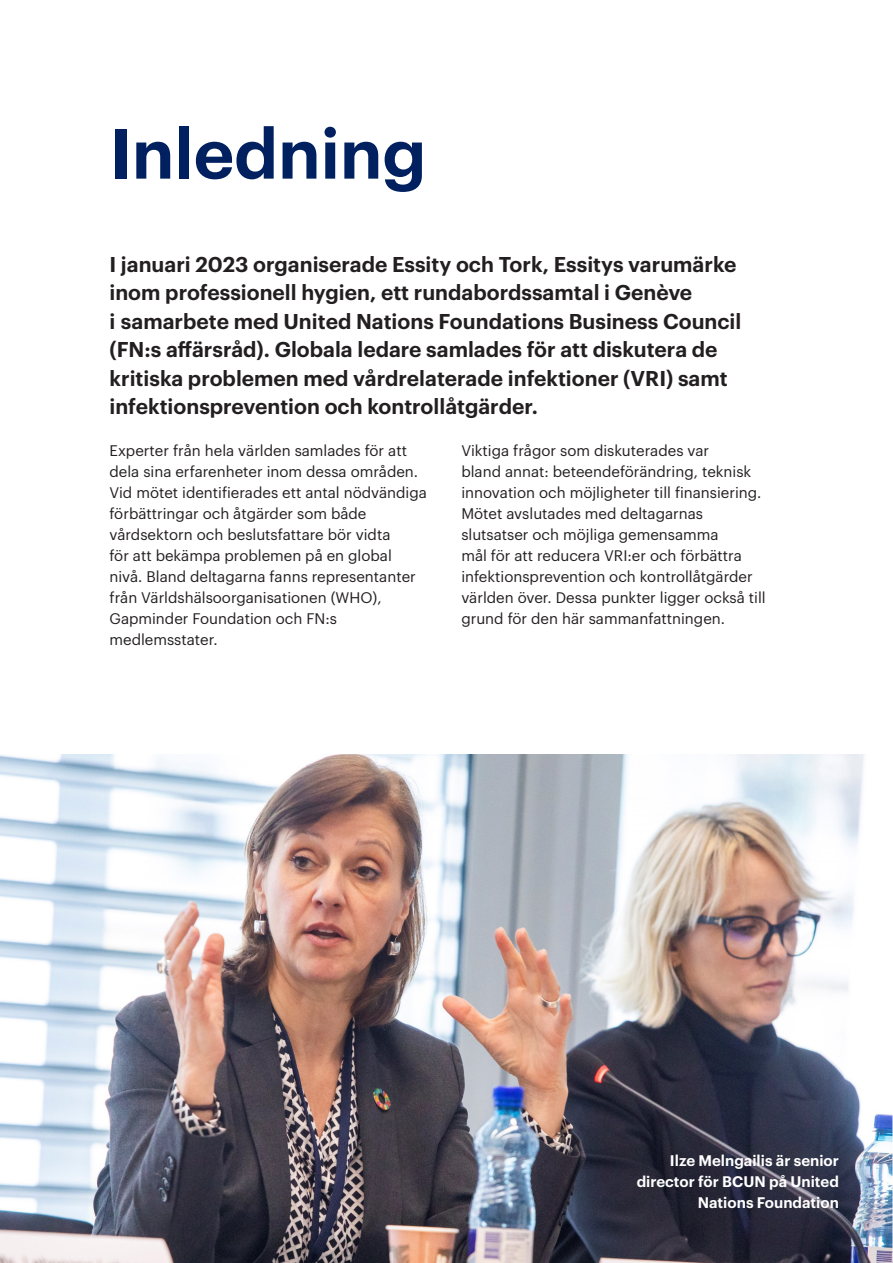
<style>
.page{position:relative;width:893px;height:1263px;background:#fff}
.page>*{position:absolute;margin:0;border:0;box-sizing:border-box;transform-origin:0 0}
.Subheadline_Regular_blue{font:600 69px "Graphik";color:#002060}
.Body_black{font:600 21px/28.5px "Graphik";color:#231f20}
.Body_black-2{font:15px/21px "Graphik";color:#231f20}
.Body_black-3{font:600 15px/21px "Graphik";color:#fff;text-align:right}
</style>
<div class="page">
<img style="left:0;top:754px;width:893px;height:509px">
<p class="Subheadline_Regular_blue" style="left:109px;top:101px;width:318px">Inledning</p>
<p class="Body_black" style="left:109px;top:248px;width:633px">I januari 2023 organiserade Essity och Tork, Essitys varumärke inom professionell hygien, ett rundabordssamtal i Genève<br>i samarbete med United Nations Foundations Business Council (FN:s affärsråd). Globala ledare samlades för att diskutera de kritiska problemen med vårdrelaterade infektioner (VRI) samt infektionsprevention och kontrollåtgärder.</p>
<p class="Body_black-2" style="left:109px;top:439px;width:319px">Experter från hela världen samlades för att dela sina erfarenheter inom dessa områden.<br>Vid mötet identifierades ett antal nödvändiga förbättringar och åtgärder som både vårdsektorn och beslutsfattare bör vidta<br>för att bekämpa problemen på en global nivå. Bland deltagarna fanns representanter från Världshälsoorganisationen (WHO), Gapminder Foundation och FN:s medlemsstater.</p>
<p class="Body_black-2" style="left:461px;top:439px;width:306px">Viktiga frågor som diskuterades var<br>bland annat: beteendeförändring, teknisk innovation och möjligheter till finansiering.<br>Mötet avslutades med deltagarnas slutsatser och möjliga gemensamma<br>mål för att reducera VRI:er och förbättra infektionsprevention och kontrollåtgärder världen över. Dessa punkter ligger också till grund för den här sammanfattningen.</p>
<p class="Body_black-3" style="left:637px;top:1148px;width:204px">Ilze Melngailis är senior director för BCUN på United<br>Nations Foundation</p>
</div>
